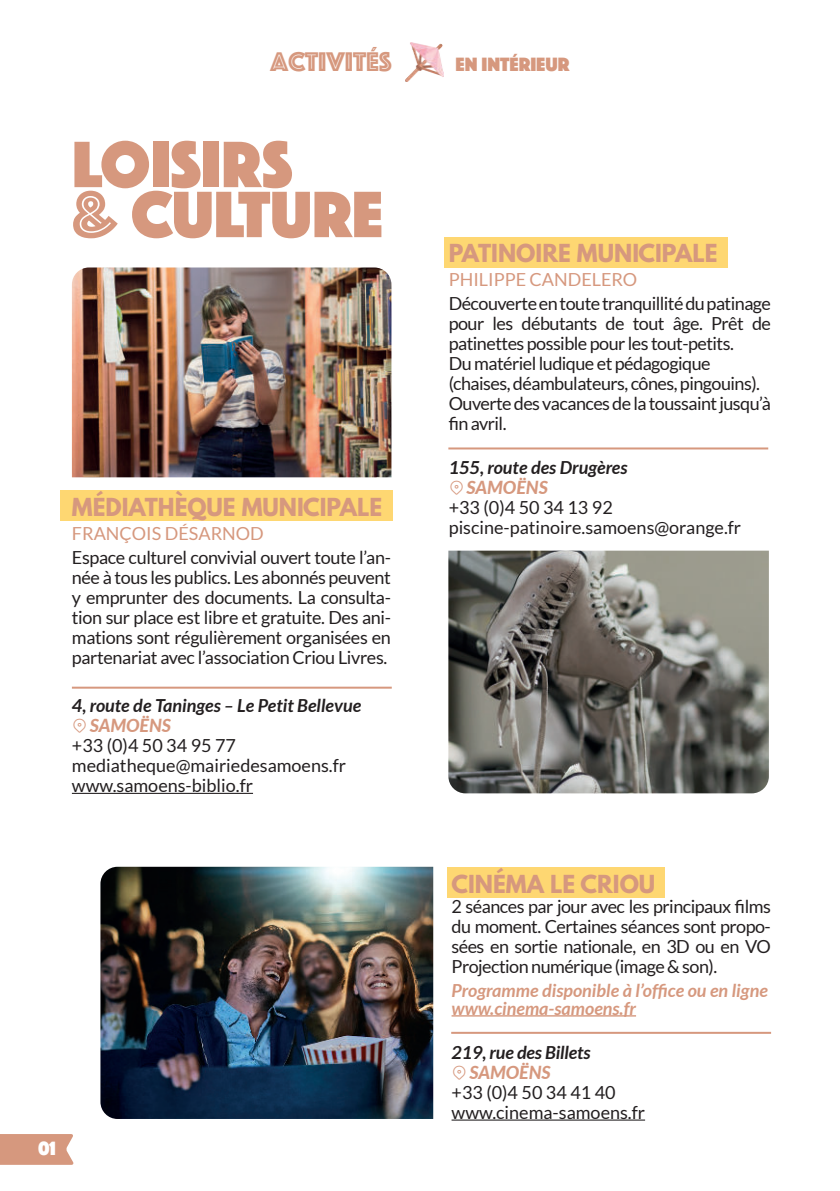
<style>
.page{position:relative;width:840px;height:1191px;background:#fff}
.page>*{position:absolute;margin:0;border:0;box-sizing:border-box;transform-origin:0 0}
.t1{font:68px/50px "Phosphate Solid";color:#d6987e}
.t2{font:28px "Phosphate Inline";color:#d6987e}
.t3{font:700 22px "League Spartan";color:#d6987e}
.t4{font:20px "Phosphate Solid";color:#d6987e}
.t5{font:20px "Phosphate Solid";color:#fff}
.t6{font:18px/20px "Lato";letter-spacing:-.03em;color:#231f20;text-align:justify}
.t7{font:18px/20px "Lato";color:#231f20}
.t8{font:italic 700 18px "Lato";color:#231f20}
.t9{font:italic 700 18px/18px "Lato";color:#d6987e}
.t10{font:18px "Lato";color:#d6987e}
.t11{font:italic 800 18px "Lato";letter-spacing:-.01em;color:#d6987e}
.s1{font-family:"Phosphate Inline"}
</style>
<div class="page">
<div style="left:60px;top:490px;width:332px;height:31px;background:#fed772"></div>
<div style="left:444px;top:237px;width:283px;height:30px;background:#fed772"></div>
<div style="left:446px;top:866px;width:217px;height:31px;background:#fed772"></div>
<hr style="left:72px;top:793px;width:181px;height:1px;background:#231f20">
<hr style="left:72px;top:686px;width:319px;height:2px;background:#d6987e">
<img style="left:405px;top:43px;width:38px;height:38px">
<hr style="left:448px;top:447px;width:319px;height:2px;background:#d6987e">
<hr style="left:451px;top:1015px;width:184px;height:1px;background:#d6987e">
<hr style="left:451px;top:1119px;width:193px;height:1px;background:#231f20">
<hr style="left:451px;top:1031px;width:319px;height:2px;background:#d6987e">
<img style="left:72px;top:267px;width:319px;height:210px">
<img style="left:100px;top:866px;width:333px;height:253px">
<img style="left:448px;top:550px;width:320px;height:243px">
<div style="left:0;top:1134px;width:74px;height:30px;background:#d6987e"></div>
<h2 class="t2" style="left:270px;top:50px;width:123px">ACTIVITÉS</h2>
<p class="t4" style="left:455px;top:56px;width:115px">EN INTÉRIEUR</p>
<h1 class="t1" style="left:72px;top:140px;width:312px">LOISIRS<br><span class="s1">&amp;</span> CULTURE</h1>
<p class="t3" style="left:72px;top:490px;width:312px">MÉDIATHÈQUE MUNICIPALE</p>
<p class="t10" style="left:72px;top:524px;width:193px">FRANÇOIS DÉSARNOD</p>
<p class="t6" style="left:72px;top:547px;width:320px">Espace culturel convivial ouvert toute l’an&shy;née à tous les publics. Les abonnés peuvent y emprunter des documents. La consulta&shy;tion sur place est libre et gratuite. Des ani&shy;mations sont régulièrement organisées en partenariat avec l’association Criou Livres.</p>
<p class="t8" style="left:72px;top:698px;width:291px">4, route de Taninges – Le Petit Bellevue</p>
<p class="t11" style="left:90px;top:715px;width:83px">SAMOËNS</p>
<p class="t7" style="left:72px;top:735px;width:275px">+33 (0)4 50 34 95 77 mediatheque@mairiedesamoens.fr www.samoens-biblio.fr</p>
<p class="t3" style="left:448px;top:236px;width:270px">PATINOIRE MUNICIPALE</p>
<p class="t10" style="left:448px;top:270px;width:190px">PHILIPPE CANDELERO</p>
<p class="t6" style="left:448px;top:293px;width:324px;text-align:left">Découverte en toute tranquillité du patinage pour les débutants de tout âge. Prêt de patinettes possible pour les tout-petits.<br>Du matériel ludique et pédagogique (chaises, déambulateurs, cônes, pingouins).<br>Ouverte des vacances de la toussaint jusqu’à fin avril.</p>
<p class="t8" style="left:448px;top:460px;width:180px">155, route des Drugères</p>
<p class="t11" style="left:466px;top:477px;width:83px">SAMOËNS</p>
<p class="t7" style="left:448px;top:497px;width:294px">+33 (0)4 50 34 13 92 piscine-patinoire.samoens@orange.fr</p>
<p class="t5" style="left:38px;top:1140px;width:19px">01</p>
<p class="t3" style="left:451px;top:867px;width:205px">CINÉMA LE CRIOU</p>
<p class="t6" style="left:451px;top:896px;width:320px">2 séances par jour avec les principaux films du moment. Certaines séances sont propo&shy;sées en sortie nationale, en 3D ou en VO Projection numérique (image &amp; son).</p>
<p class="t9" style="left:451px;top:981px;width:317px">Programme disponible à l’office ou en ligne www.cinema-samoens.fr</p>
<p class="t8" style="left:451px;top:1045px;width:140px">219, rue des Billets</p>
<p class="t11" style="left:469px;top:1062px;width:83px">SAMOËNS</p>
<p class="t7" style="left:451px;top:1082px;width:195px">+33 (0)4 50 34 41 40 www.cinema-samoens.fr</p>
</div>
